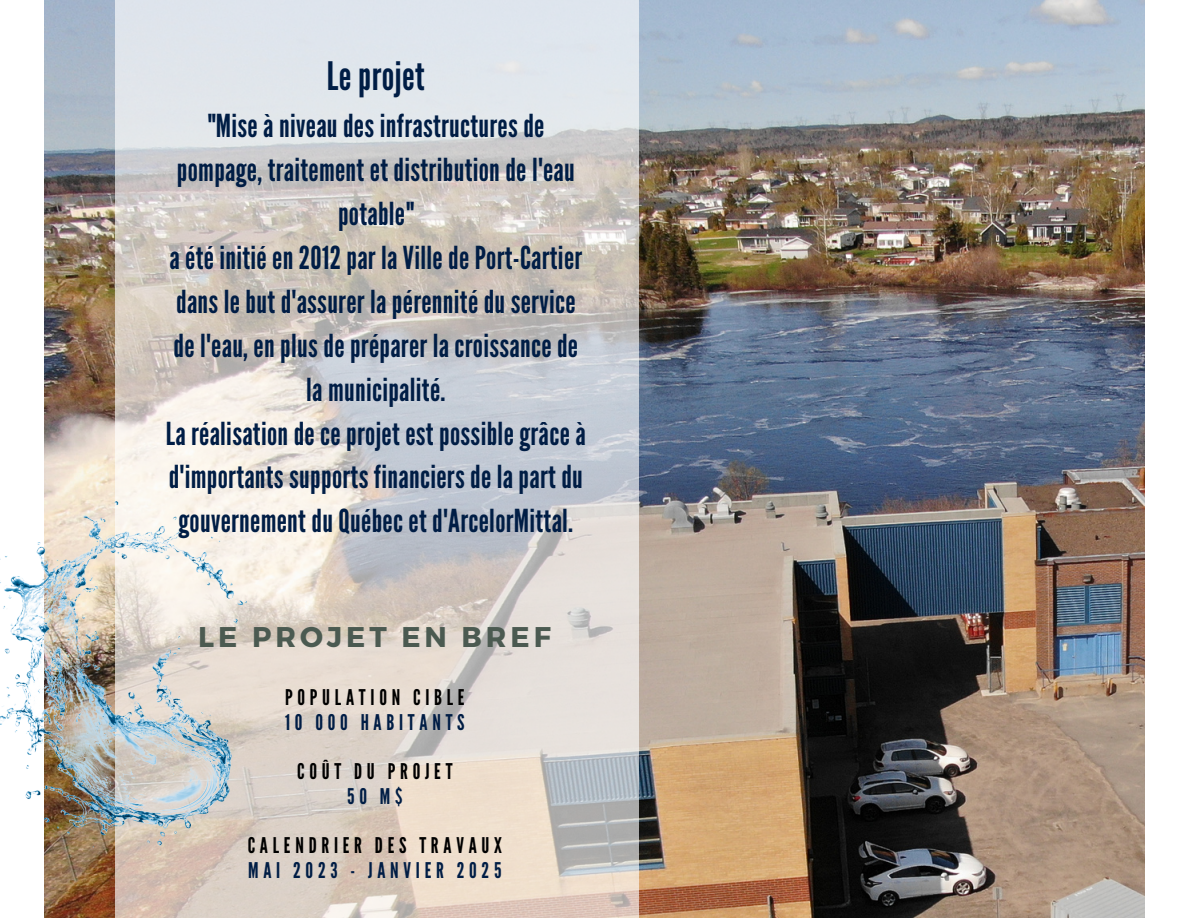
<style>
.page{position:relative;width:1188px;height:918px;background:#fff}
.page>*{position:absolute;margin:0;border:0;box-sizing:border-box;transform-origin:0 0}
.t1{font:39.15px "League Gothic";letter-spacing:.01em;color:#001d45}
.t2{font:31.65px/43.8px "League Gothic";letter-spacing:.01em;color:#001d45;text-align:center}
.t3{font:700 28.5px "Montserrat";letter-spacing:.14em;color:#4b5a51}
.t4{font:21.6px "League Gothic";letter-spacing:.22em;color:#000}
.t5{font:21.6px "League Gothic";letter-spacing:.22em;color:#001d45}
</style>
<div class="page">
<img style="left:45px;top:0;width:1100px;height:918px">
<svg style="left:115px;top:0;width:524px;height:918px;background:#d7d3d0"></svg>
<img style="left:0;top:502px;width:246px;height:345px">
<p class="t1" style="left:327px;top:54px;width:99px">Le projet</p>
<p class="t2" style="left:177px;top:105px;width:399px">"Mise à niveau des infrastructures de pompage, traitement et distribution de l'eau potable"</p>
<p class="t2" style="left:169px;top:237px;width:414px">a été initié en 2012 par la Ville de Port-Cartier dans le but d'assurer la pérennité du service de l'eau, en plus de préparer la croissance de la municipalité.</p>
<p class="t2" style="left:166px;top:412px;width:422px">La réalisation de ce projet est possible grâce à d'importants supports financiers de la part du gouvernement du Québec et d'ArcelorMittal.</p>
<p class="t3" style="left:198px;top:618px;width:354px">LE PROJET EN BREF</p>
<p class="t4" style="left:285px;top:685px;width:181px">POPULATION CIBLE</p>
<p class="t5" style="left:285px;top:710px;width:181px">10 000 HABITANTS</p>
<p class="t4" style="left:297px;top:759px;width:157px">COÛT DU PROJET</p>
<p class="t5" style="left:347px;top:784px;width:57px">50 M$</p>
<p class="t4" style="left:248px;top:833px;width:256px">CALENDRIER DES TRAVAUX</p>
<p class="t5" style="left:248px;top:858px;width:255px">MAI 2023 - JANVIER 2025</p>
</div>
